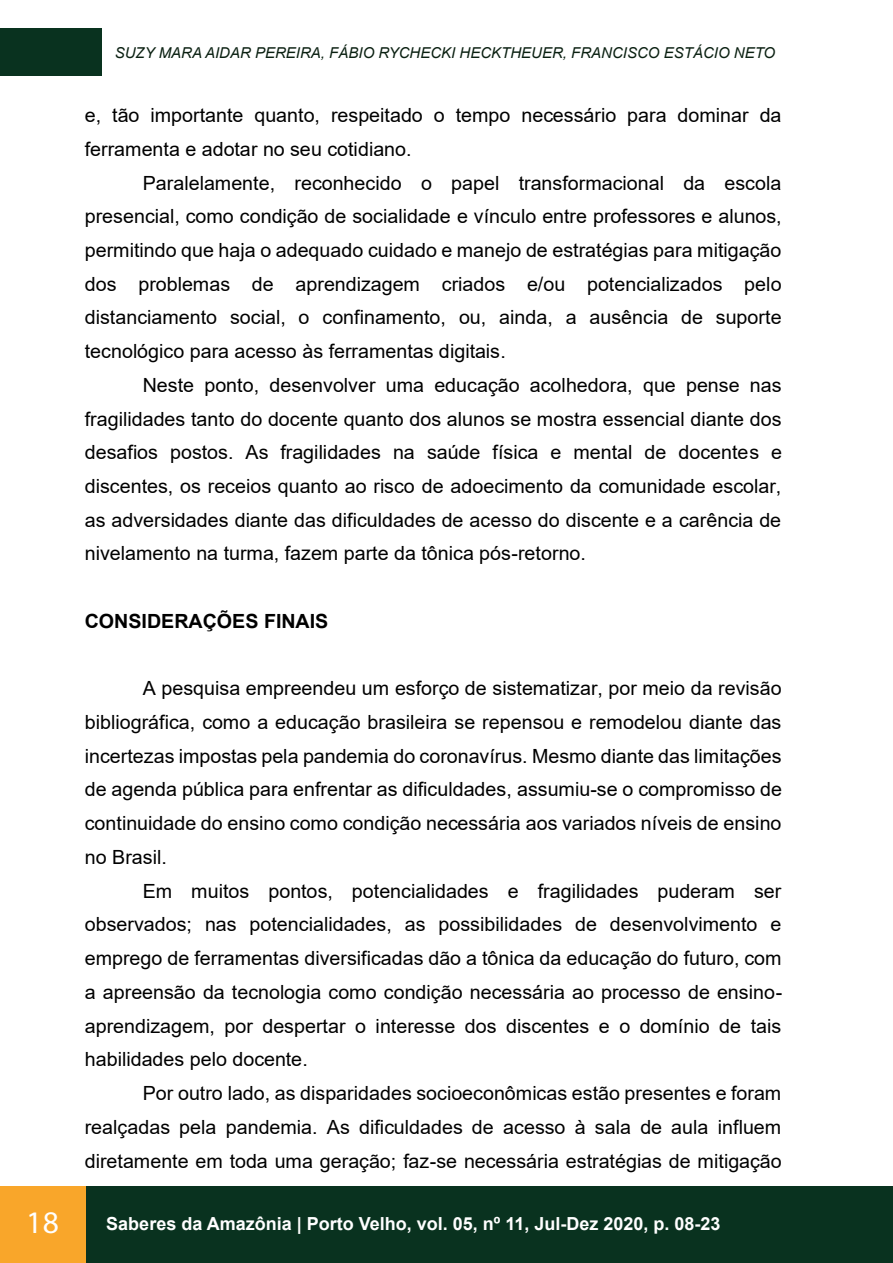
<style>
.page{position:relative;width:893px;height:1263px;background:#fff}
.page>*{position:absolute;margin:0;border:0;box-sizing:border-box;transform-origin:0 0}
.t1{font:31.5px "Myriad Pro";color:#fff}
.t2{font:19.5px "Arial";color:#000}
.t3{font:700 19.5px "Arial";color:#000}
.t4{font:700 18px "Arial";color:#fff}
.t5{font:italic 15px "Arial";color:#0a2011}
</style>
<div class="page">
<div style="left:0;top:28px;width:101px;height:48px;background:#09321f"></div>
<div style="left:0;top:1186px;width:893px;height:77px;background:#09321f"></div>
<div style="left:0;top:1186px;width:85px;height:77px;background:#f9a62a"></div>
<p class="t5" style="left:115px;top:43px;width:662px">SUZY MARA AIDAR PEREIRA, FÁBIO RYCHECKI HECKTHEUER, FRANCISCO ESTÁCIO NETO</p>
<p class="t2" style="left:85px;top:102px;width:698px">e, tão importante quanto, respeitado o tempo necessário para dominar da</p>
<p class="t2" style="left:85px;top:135px;width:328px">ferramenta e adotar no seu cotidiano.</p>
<p class="t2" style="left:143px;top:169px;width:640px">Paralelamente, reconhecido o papel transformacional da escola</p>
<p class="t2" style="left:85px;top:203px;width:698px">presencial, como condição de socialidade e vínculo entre professores e alunos,</p>
<p class="t2" style="left:85px;top:237px;width:698px">permitindo que haja o adequado cuidado e manejo de estratégias para mitigação</p>
<p class="t2" style="left:85px;top:270px;width:698px">dos problemas de aprendizagem criados e/ou potencializados pelo</p>
<p class="t2" style="left:85px;top:304px;width:698px">distanciamento social, o confinamento, ou, ainda, a ausência de suporte</p>
<p class="t2" style="left:85px;top:338px;width:423px">tecnológico para acesso às ferramentas digitais.</p>
<p class="t2" style="left:143px;top:372px;width:640px">Neste ponto, desenvolver uma educação acolhedora, que pense nas</p>
<p class="t2" style="left:85px;top:405px;width:698px">fragilidades tanto do docente quanto dos alunos se mostra essencial diante dos</p>
<p class="t2" style="left:85px;top:439px;width:699px">desafios postos. As fragilidades na saúde física e mental de docentes e</p>
<p class="t2" style="left:85px;top:473px;width:698px">discentes, os receios quanto ao risco de adoecimento da comunidade escolar,</p>
<p class="t2" style="left:85px;top:507px;width:698px">as adversidades diante das dificuldades de acesso do discente e a carência de</p>
<p class="t2" style="left:85px;top:540px;width:503px">nivelamento na turma, fazem parte da tônica pós-retorno.</p>
<p class="t3" style="left:85px;top:607px;width:245px">CONSIDERAÇÕES FINAIS</p>
<p class="t2" style="left:143px;top:675px;width:640px">A pesquisa empreendeu um esforço de sistematizar, por meio da revisão</p>
<p class="t2" style="left:85px;top:709px;width:698px">bibliográfica, como a educação brasileira se repensou e remodelou diante das</p>
<p class="t2" style="left:85px;top:742px;width:698px">incertezas impostas pela pandemia do coronavírus. Mesmo diante das limitações</p>
<p class="t2" style="left:85px;top:776px;width:699px">de agenda pública para enfrentar as dificuldades, assumiu-se o compromisso de</p>
<p class="t2" style="left:85px;top:810px;width:698px">continuidade do ensino como condição necessária aos variados níveis de ensino</p>
<p class="t2" style="left:85px;top:844px;width:84px">no Brasil.</p>
<p class="t2" style="left:143px;top:877px;width:640px">Em muitos pontos, potencialidades e fragilidades puderam ser</p>
<p class="t2" style="left:85px;top:911px;width:698px">observados; nas potencialidades, as possibilidades de desenvolvimento e</p>
<p class="t2" style="left:85px;top:945px;width:698px">emprego de ferramentas diversificadas dão a tônica da educação do futuro, com</p>
<p class="t2" style="left:85px;top:978px;width:699px">a apreensão da tecnologia como condição necessária ao processo de ensino-</p>
<p class="t2" style="left:85px;top:1012px;width:698px">aprendizagem, por despertar o interesse dos discentes e o domínio de tais</p>
<p class="t2" style="left:85px;top:1046px;width:225px">habilidades pelo docente.</p>
<p class="t2" style="left:143px;top:1080px;width:640px">Por outro lado, as disparidades socioeconômicas estão presentes e foram</p>
<p class="t2" style="left:85px;top:1113px;width:698px">realçadas pela pandemia. As dificuldades de acesso à sala de aula influem</p>
<p class="t2" style="left:85px;top:1147px;width:698px">diretamente em toda uma geração; faz-se necessária estratégias de mitigação</p>
<h1 class="t1" style="left:26px;top:1202px;width:34px">18</h1>
<p class="t4" style="left:106px;top:1211px;width:616px">Saberes da Amazônia | Porto Velho, vol. 05, nº 11, Jul-Dez 2020, p. 08-23</p>
</div>
